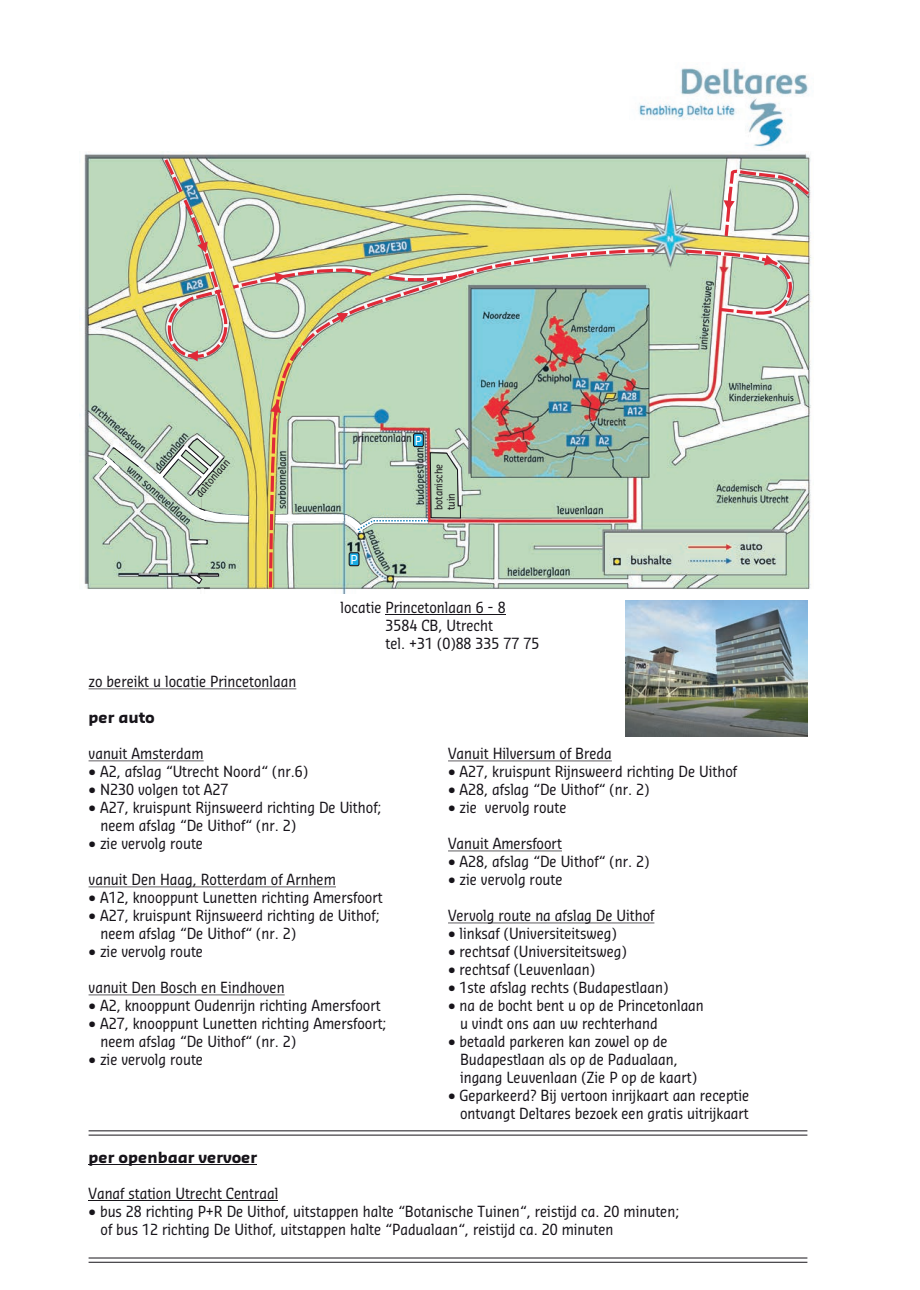
<style>
.page{position:relative;width:920px;height:1290px;background:#fff}
.page>*{position:absolute;margin:0;border:0;box-sizing:border-box;transform-origin:0 0}
.t1{font:15px/18px "Sansa Con Pro";color:#17141a}
.t2{font:700 15px "Sansa Pro";color:#17141a}
.t3{font:12px "Sansa Pro";color:#fff}
.t4{font:10.35px/12.5px "Sansa Con Pro";color:#17141a}
</style>
<div class="page">
<hr style="left:89px;top:688px;width:207px;height:1px;background:#17141a">
<hr style="left:89px;top:760px;width:115px;height:1px;background:#17141a">
<hr style="left:89px;top:886px;width:247px;height:1px;background:#17141a">
<hr style="left:89px;top:994px;width:196px;height:1px;background:#17141a">
<hr style="left:448px;top:761px;width:164px;height:1px;background:#17141a">
<hr style="left:448px;top:851px;width:114px;height:1px;background:#17141a">
<hr style="left:448px;top:923px;width:206px;height:1px;background:#17141a">
<hr style="left:89px;top:1164px;width:168px;height:1px;background:#17141a">
<hr style="left:89px;top:1200px;width:189px;height:1px;background:#17141a">
<hr style="left:386px;top:614px;width:120px;height:1px;background:#17141a">
<hr style="left:89px;top:1130px;width:718px;height:1px;background:#17141a">
<hr style="left:89px;top:1135px;width:718px;height:1px;background:#17141a">
<hr style="left:89px;top:1257px;width:718px;height:1px;background:#17141a">
<hr style="left:89px;top:1262px;width:718px;height:1px;background:#17141a">
<img style="left:638px;top:68px;width:171px;height:84px">
<img style="left:82px;top:153px;width:730px;height:441px">
<div style="left:200px;top:520px;width:5px;height:68px;background:#bcd9bb"></div>
<svg style="left:91px;top:433px;width:164px;height:93px;background:#bbcdb5"></svg>
<svg style="left:189px;top:539px;width:19px;height:5px"></svg>
<div style="left:199px;top:574px;width:20px;height:2px;background:#fff;border:1px solid #17141a"></div>
<svg style="left:188px;top:573px;width:22px;height:21px"></svg>
<img style="left:267px;top:247px;width:391px;height:344px">
<div style="left:349px;top:553px;width:10px;height:13px;background:#19abe3;border-radius:2px"></div>
<div style="left:349px;top:552px;width:10px;height:14px;border:1px solid #17141a;border-radius:2px"></div>
<div style="left:413px;top:434px;width:10px;height:13px;background:#19abe3;border-radius:2px"></div>
<div style="left:413px;top:433px;width:11px;height:14px;border:1px solid #17141a;border-radius:2px"></div>
<svg style="left:270px;top:402px;width:11px;height:17px"></svg>
<svg style="left:162px;top:156px;width:213px;height:214px;background:#c2caa4"></svg>
<img style="left:683px;top:248px;width:112px;height:68px">
<svg style="left:723px;top:169px;width:89px;height:70px"></svg>
<img style="left:626px;top:600px;width:181px;height:137px">
<p class="t3" style="left:415px;top:432px;width:9px">P</p>
<p class="t4" style="left:193px;top:491px;width:47px;rotate:-49deg">daltonlaan</p>
<p class="t4" style="left:432px;top:510px;width:48px;rotate:-90deg">botanische tuin</p>
<p class="t3" style="left:350px;top:551px;width:9px">P</p>
<p class="t1" style="left:386px;top:598px;width:155px;text-indent:-45px">locatie Princetonlaan 6 - 8<br>3584 CB, Utrecht<br>tel. +31 (0)88 335 77 75</p>
<p class="t1" style="left:89px;top:672px;width:209px">zo bereikt u locatie Princetonlaan</p>
<p class="t2" style="left:89px;top:708px;width:68px">per auto</p>
<p class="t1" style="left:89px;top:744px;width:117px">vanuit Amsterdam</p>
<p class="t1" style="left:89px;top:762px;width:221px">• A2, afslag “Utrecht Noord“ (nr.6)</p>
<p class="t1" style="left:89px;top:780px;width:141px">• N230 volgen tot A27</p>
<p class="t1" style="left:101px;top:798px;width:283px;text-indent:-12px">• A27, kruispunt Rijnsweerd richting De Uithof; neem afslag “De Uithof“ (nr. 2)</p>
<p class="t1" style="left:89px;top:834px;width:116px">• zie vervolg route</p>
<p class="t1" style="left:89px;top:870px;width:249px">vanuit Den Haag, Rotterdam of Arnhem</p>
<p class="t1" style="left:89px;top:888px;width:296px">• A12, knooppunt Lunetten richting Amersfoort</p>
<p class="t1" style="left:101px;top:906px;width:281px;text-indent:-12px">• A27, kruispunt Rijnsweerd richting de Uithof; neem afslag “De Uithof“ (nr. 2)</p>
<p class="t1" style="left:89px;top:942px;width:116px">• zie vervolg route</p>
<p class="t1" style="left:89px;top:978px;width:198px">vanuit Den Bosch en Eindhoven</p>
<p class="t1" style="left:89px;top:996px;width:294px">• A2, knooppunt Oudenrijn richting Amersfoort</p>
<p class="t1" style="left:101px;top:1014px;width:288px;text-indent:-12px">• A27, knooppunt Lunetten richting Amersfoort; neem afslag “De Uithof“ (nr. 2)</p>
<p class="t1" style="left:89px;top:1050px;width:116px">• zie vervolg route</p>
<p class="t1" style="left:448px;top:744px;width:165px">Vanuit Hilversum of Breda</p>
<p class="t1" style="left:448px;top:762px;width:290px">• A27, kruispunt Rijnsweerd richting De Uithof</p>
<p class="t1" style="left:448px;top:780px;width:203px">• A28, afslag “De Uithof“ (nr. 2)</p>
<p class="t1" style="left:448px;top:798px;width:120px">• zie vervolg route</p>
<p class="t1" style="left:448px;top:834px;width:115px">Vanuit Amersfoort</p>
<p class="t1" style="left:448px;top:852px;width:203px">• A28, afslag “De Uithof“ (nr. 2)</p>
<p class="t1" style="left:448px;top:870px;width:116px">• zie vervolg route</p>
<p class="t1" style="left:448px;top:906px;width:208px">Vervolg route na afslag De Uithof</p>
<p class="t1" style="left:448px;top:924px;width:170px">• linksaf (Universiteitsweg)</p>
<p class="t1" style="left:448px;top:942px;width:180px">• rechtsaf (Universiteitsweg)</p>
<p class="t1" style="left:448px;top:960px;width:149px">• rechtsaf (Leuvenlaan)</p>
<p class="t1" style="left:448px;top:978px;width:222px">• 1ste afslag rechts (Budapestlaan)</p>
<p class="t1" style="left:460px;top:996px;width:245px;text-indent:-12px">• na de bocht bent u op de Princetonlaan u vindt ons aan uw rechterhand</p>
<p class="t1" style="left:460px;top:1032px;width:238px;text-indent:-12px">• betaald parkeren kan zowel op de<br>Budapestlaan als op de Padualaan, ingang Leuvenlaan (Zie P op de kaart)</p>
<p class="t1" style="left:448px;top:1086px;width:303px;text-align:right">• Geparkeerd? Bij vertoon inrijkaart aan receptie ontvangt Deltares bezoek een gratis uitrijkaart</p>
<p class="t2" style="left:89px;top:1147px;width:170px">per openbaar vervoer</p>
<p class="t1" style="left:89px;top:1183px;width:191px">Vanaf station Utrecht Centraal</p>
<p class="t1" style="left:101px;top:1201px;width:580px;text-indent:-12px">• bus 28 richting P+R De Uithof, uitstappen halte “Botanische Tuinen“, reistijd ca. 20 minuten; of bus 12 richting De Uithof, uitstappen halte “Padualaan“, reistijd ca. 20 minuten</p>
</div>
